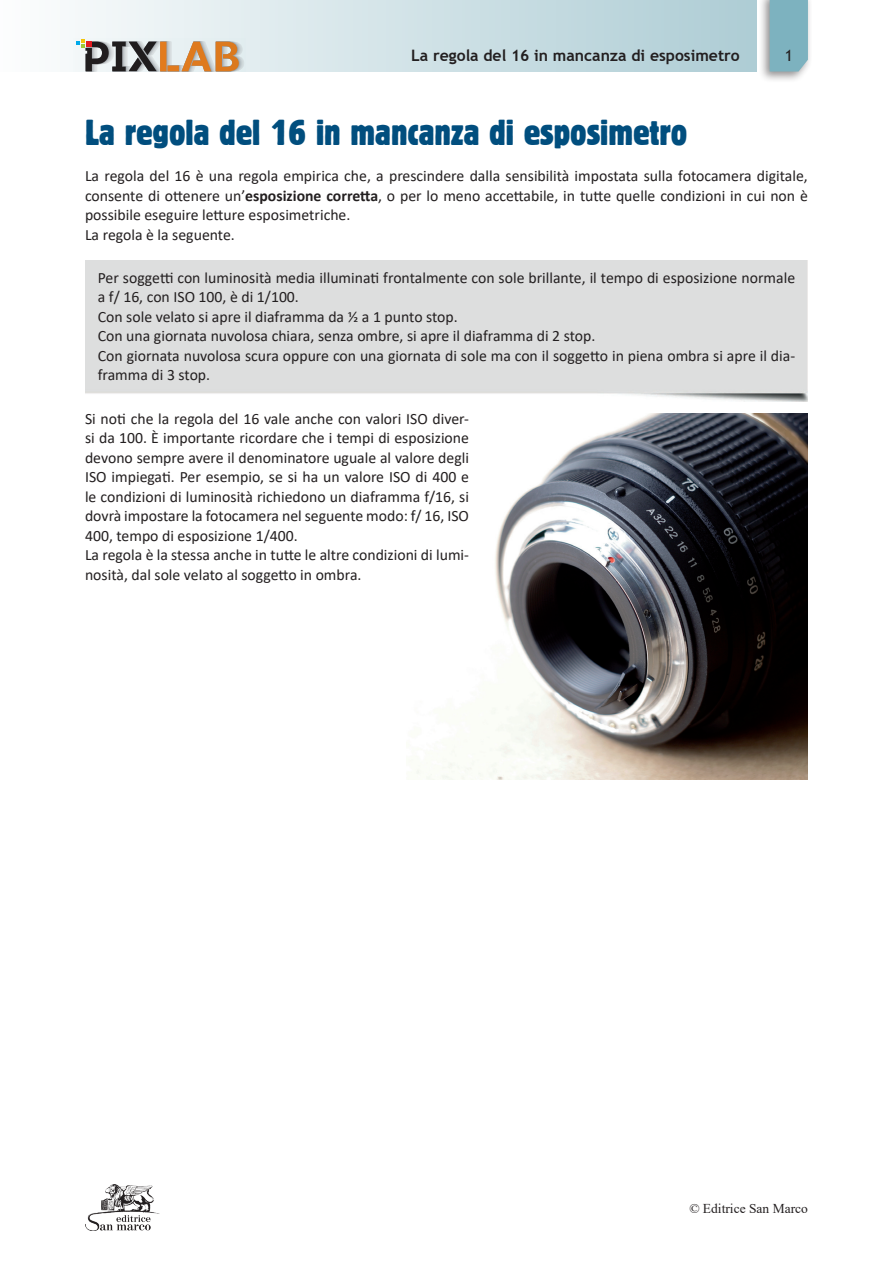
<style>
.page{position:relative;width:893px;height:1263px;background:#fff}
.page>*{position:absolute;margin:0;border:0;box-sizing:border-box;transform-origin:0 0}
.t1{font:condensed 36px "Block BE";color:#014e7e}
.t2{font:15.75px/19.5px "Calibri";color:#231f20}
.t3{font:700 15.75px "Trebuchet MS";color:#231f20}
.t4{font:15.75px "Trebuchet MS";color:#231f20}
.t5{font:13.5px "Times New Roman";color:#231f20}
.s1{font-weight:700}
</style>
<div class="page">
<div style="left:0;top:0;width:757px;height:72px;background:linear-gradient(to right,#fdfdfd,#aecdd5)"></div>
<div style="left:758px;top:0;width:55px;height:83px;background:#231f20;opacity:.5"></div>
<div style="left:770px;top:0;width:38px;height:72px;background:#7db2bf"></div>
<img style="left:74px;top:39px;width:172px;height:33px">
<svg style="left:74px;top:39px;width:170px;height:32px;background:#b6a492"></svg>
<img style="left:85px;top:1184px;width:74px;height:46px">
<img style="left:410px;top:414px;width:398px;height:366px">
<div style="left:85px;top:261px;width:723px;height:141px;background:#dddede"></div>
<p class="t3" style="left:411px;top:45px;width:330px">La regola del 16 in mancanza di esposimetro</p>
<p class="t4" style="left:785px;top:45px;width:10px">1</p>
<h1 class="t1" style="left:85px;top:111px;width:604px">La regola del 16 in mancanza di esposimetro</h1>
<p class="t2" style="left:85px;top:166px;width:724px">La regola del 16 è una regola empirica che, a prescindere dalla sensibilità impostata sulla fotocamera digitale, consente di ottenere un’<span class="s1">esposizione corretta</span>, o per lo meno accettabile, in tutte quelle condizioni in cui non è possibile eseguire letture esposimetriche.<br>La regola è la seguente.</p>
<p class="t2" style="left:98px;top:267px;width:699px">Per soggetti con luminosità media illuminati frontalmente con sole brillante, il tempo di esposizione normale a f/ 16, con ISO 100, è di 1/100.<br>Con sole velato si apre il diaframma da ½ a 1 punto stop.<br>Con una giornata nuvolosa chiara, senza ombre, si apre il diaframma di 2 stop.<br>Con giornata nuvolosa scura oppure con una giornata di sole ma con il soggetto in piena ombra si apre il dia&shy;framma di 3 stop.</p>
<p class="t2" style="left:85px;top:408px;width:386px">Si noti che la regola del 16 vale anche con valori ISO diver&shy;si da 100. È importante ricordare che i tempi di esposizione devono sempre avere il denominatore uguale al valore degli ISO impiegati. Per esempio, se si ha un valore ISO di 400 e le condizioni di luminosità richiedono un diaframma f/16, si dovrà impostare la fotocamera nel seguente modo: f/ 16, ISO 400, tempo di esposizione 1/400.<br>La regola è la stessa anche in tutte le altre condizioni di lumi&shy;nosità, dal sole velato al soggetto in ombra.</p>
<p class="t5" style="left:689px;top:1199px;width:120px">© Editrice San Marco</p>
</div>
